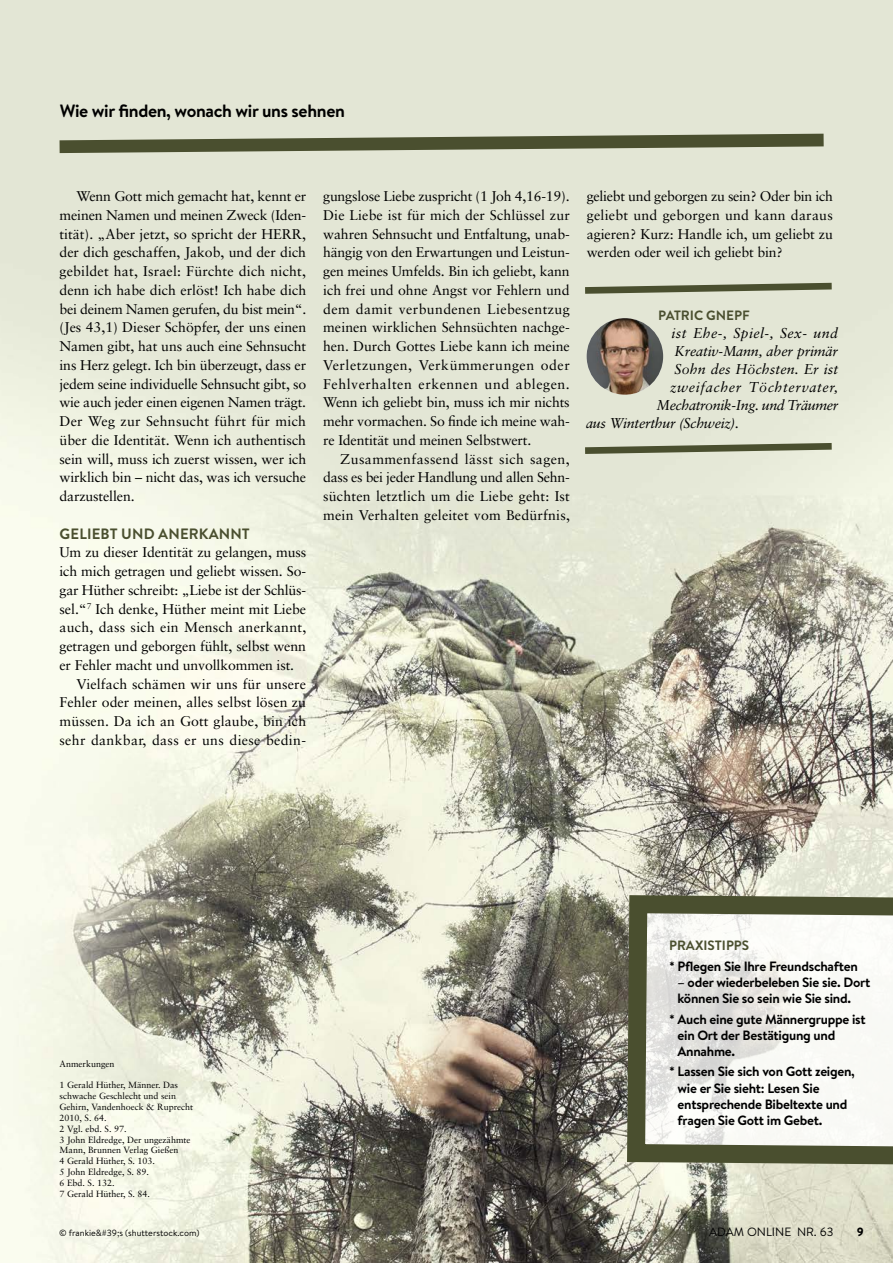
<style>
.page{position:relative;width:893px;height:1263px;background:#fff}
.page>*{position:absolute;margin:0;border:0;box-sizing:border-box;transform-origin:0 0}
.t1{font:700 17.85px "Brandon Text";letter-spacing:-.02em;color:#000}
.t2{font:700 15px "Brandon Text";letter-spacing:.01em;color:#4a4f2f}
.t3{font:italic 14.25px "Sabon";letter-spacing:-.015em;color:#000}
.t4{font:italic 14.25px "Sabon";letter-spacing:.045em;color:#000}
.t5{font:italic 14.25px "Sabon";letter-spacing:.025em;color:#000}
.t6{font:italic 14.25px "Sabon";letter-spacing:.005em;color:#000}
.t7{font:14.1px/18.8px "Sabon";letter-spacing:-.005em;color:#000;text-align:justify}
.t8{font:14.1px "Sabon";letter-spacing:.015em;color:#000}
.t9{font:14.1px "Sabon";letter-spacing:.02em;color:#000}
.t10{font:700 13.5px/16.2px "Brandon Text";letter-spacing:-.02em;color:#000}
.t11{font:700 13.5px "Brandon Grotesque";color:#4a4f2f}
.t12{font:700 13.5px "Brandon Text";color:#4a4f2f}
.t13{font:12px "Brandon Text";color:#000}
.t14{font:900 12px "Brandon Text";color:#000}
.t15{font:9px/10.8px "Sabon";color:#000}
.t16{font:9px "Brandon Text";color:#000}
</style>
<div class="page">
<img style="left:0;top:0;width:893px;height:1263px">
<svg style="left:60px;top:134px;width:764px;height:19px;background:#7c8065"></svg>
<svg style="left:585px;top:283px;width:247px;height:11px;background:#868a70"></svg>
<svg style="left:585px;top:443px;width:247px;height:11px;background:#868b70"></svg>
<img style="left:587px;top:318px;width:76px;height:77px;border-radius:38px">
<svg style="left:618px;top:886px;width:275px;height:288px"></svg>
<p class="t1" style="left:60px;top:98px;width:287px">Wie wir finden, wonach wir uns sehnen</p>
<p class="t7" style="left:60px;top:187px;width:248px;text-indent:17px">Wenn Gott mich gemacht hat, kennt er meinen Namen und meinen Zweck (Iden&shy;tität). „Aber jetzt, so spricht der HERR, der dich geschaffen, Jakob, und der dich gebildet hat, Israel: Fürchte dich nicht, denn ich habe dich erlöst! Ich habe dich bei deinem Namen gerufen, du bist mein“. (Jes 43,1) Dieser Schöpfer, der uns einen Namen gibt, hat uns auch eine Sehnsucht ins Herz gelegt. Ich bin überzeugt, dass er jedem seine individuelle Sehnsucht gibt, so wie auch jeder einen eigenen Namen trägt.<br>Der Weg zur Sehnsucht führt für mich über die Identität. Wenn ich authentisch sein will, muss ich zuerst wissen, wer ich wirklich bin – nicht das, was ich versuche darzustellen.</p>
<p class="t2" style="left:60px;top:523px;width:192px">GELIEBT UND ANERKANNT</p>
<p class="t7" style="left:60px;top:543px;width:248px">Um zu dieser Identität zu gelangen, muss</p>
<p class="t7" style="left:60px;top:562px;width:248px">ich mich getragen und geliebt wissen. So-</p>
<p class="t7" style="left:60px;top:580px;width:248px">gar Hüther schreibt: „Liebe ist der Schlüs-</p>
<p class="t7" style="left:60px;top:599px;width:248px">sel.“<sup>7</sup> Ich denke, Hüther meint mit Liebe</p>
<p class="t8" style="left:60px;top:619px;width:248px">auch, dass sich ein Mensch anerkannt,</p>
<p class="t7" style="left:60px;top:637px;width:248px">getragen und geborgen fühlt, selbst wenn</p>
<p class="t7" style="left:60px;top:655px;width:236px">er Fehler macht und unvollkommen ist.</p>
<p class="t7" style="left:77px;top:674px;width:231px">Vielfach schämen wir uns für unsere</p>
<p class="t7" style="left:60px;top:693px;width:248px">Fehler oder meinen, alles selbst lösen zu</p>
<p class="t7" style="left:60px;top:712px;width:248px">müssen. Da ich an Gott glaube, bin ich</p>
<p class="t9" style="left:60px;top:731px;width:248px">sehr dankbar, dass er uns diese bedin-</p>
<p class="t7" style="left:323px;top:187px;width:248px">gungslose Liebe zuspricht (1 Joh 4,16-19).<br>Die Liebe ist für mich der Schlüssel zur wahren Sehnsucht und Entfaltung, unab&shy;hängig von den Erwartungen und Leistun&shy;gen meines Umfelds. Bin ich geliebt, kann ich frei und ohne Angst vor Fehlern und dem damit verbundenen Liebesentzug meinen wirklichen Sehnsüchten nachge&shy;hen. Durch Gottes Liebe kann ich meine Verletzungen, Verkümmerungen oder Fehlverhalten erkennen und ablegen.<br>Wenn ich geliebt bin, muss ich mir nichts mehr vormachen. So finde ich meine wah&shy;re Identität und meinen Selbstwert.</p>
<p class="t7" style="left:323px;top:449px;width:248px;text-indent:17px">Zusammenfassend lässt sich sagen, dass es bei jeder Handlung und allen Sehn&shy;süchten letztlich um die Liebe geht: Ist mein Verhalten geleitet vom Bedürfnis,</p>
<p class="t7" style="left:587px;top:187px;width:248px">geliebt und geborgen zu sein? Oder bin ich geliebt und geborgen und kann daraus agieren? Kurz: Handle ich, um geliebt zu werden oder weil ich geliebt bin?</p>
<p class="t11" style="left:658px;top:306px;width:93px">PATRIC GNEPF</p>
<p class="t5" style="left:672px;top:325px;width:168px">ist Ehe-, Spiel-, Sex- und</p>
<p class="t3" style="left:675px;top:343px;width:165px">Kreativ-Mann, aber primär</p>
<p class="t6" style="left:675px;top:361px;width:165px">Sohn des Höchsten. Er ist</p>
<p class="t4" style="left:670px;top:379px;width:169px">zweifacher Töchtervater,</p>
<p class="t3" style="left:657px;top:397px;width:183px">Mechatronik-Ing. und Träumer</p>
<p class="t3" style="left:586px;top:415px;width:154px">aus Winterthur (Schweiz).</p>
<p class="t15" style="left:60px;top:1058px;width:56px">Anmerkungen</p>
<p class="t15" style="left:60px;top:1080px;width:135px">1 Gerald Hüther, Männer. Das schwache Geschlecht und sein<br>Gehirn, Vandenhoeck &amp; Ruprecht<br>2010, S. 64.<br>2 Vgl. ebd. S. 97.<br>3 John Eldredge, Der ungezähmte<br>Mann, Brunnen Verlag Gießen<br>4 Gerald Hüther, S. 103.<br>5 John Eldredge, S. 89.<br>6 Ebd. S. 132.<br>7 Gerald Hüther, S. 84.</p>
<p class="t16" style="left:59px;top:1227px;width:142px">© frankie&amp;#39;s (shutterstock.com)</p>
<p class="t12" style="left:669px;top:936px;width:82px">PRAXISTIPPS</p>
<p class="t10" style="left:669px;top:958px;width:190px">* Pflegen Sie Ihre Freundschaften</p>
<p class="t10" style="left:678px;top:974px;width:194px">– oder wiederbeleben Sie sie. Dort können Sie so sein wie Sie sind.</p>
<p class="t10" style="left:678px;top:1010px;width:190px;text-indent:-9px">* Auch eine gute Männergruppe ist ein Ort der Bestätigung und<br>Annahme.</p>
<p class="t10" style="left:678px;top:1063px;width:179px;text-indent:-9px">* Lassen Sie sich von Gott zeigen, wie er Sie sieht: Lesen Sie entsprechende Bibeltexte und fragen Sie Gott im Gebet.</p>
<p class="t13" style="left:709px;top:1223px;width:126px">ADAM ONLINE NR. 63</p>
<p class="t14" style="left:857px;top:1223px;width:8px">9</p>
</div>
